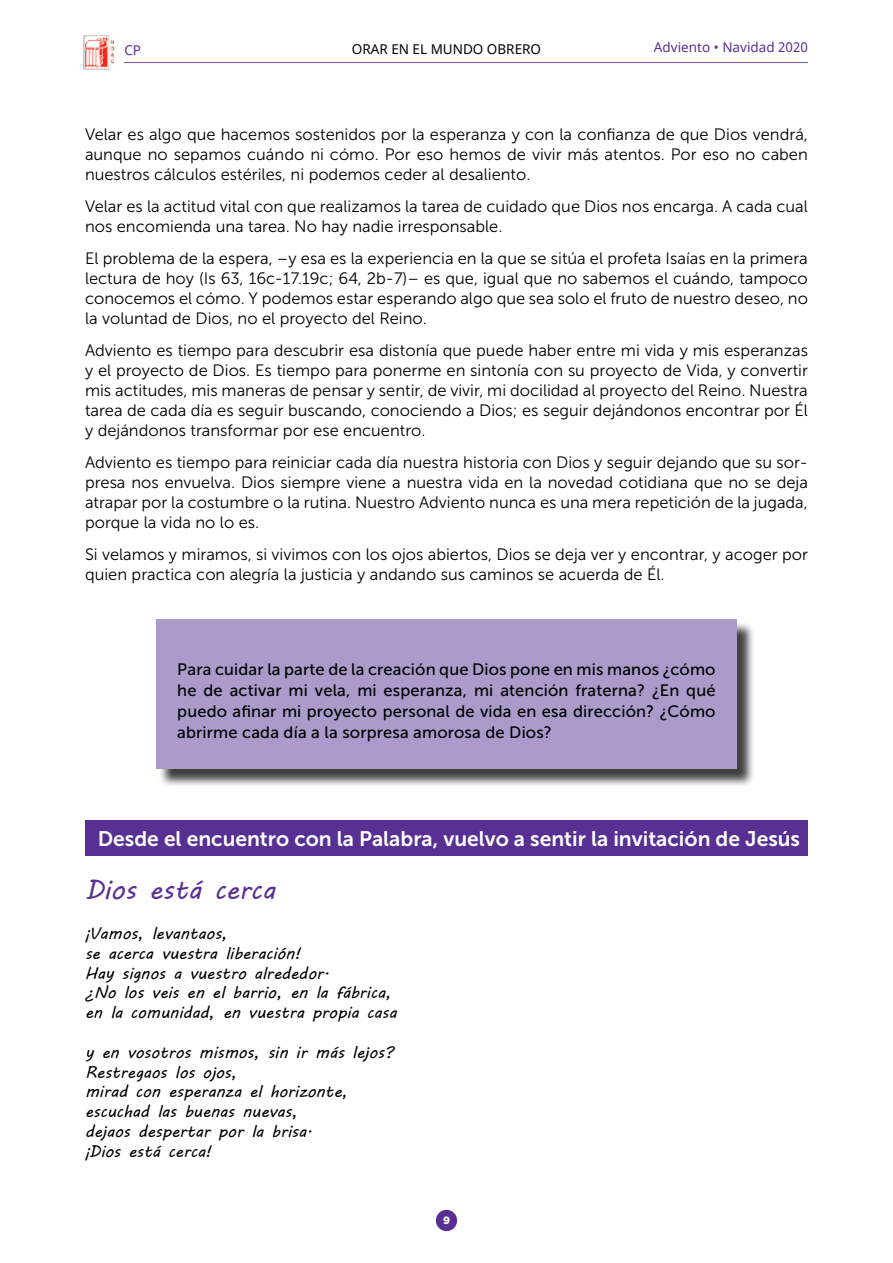
<style>
.page{position:relative;width:893px;height:1263px;background:#fff}
.page>*{position:absolute;margin:0;border:0;box-sizing:border-box;transform-origin:0 0}
.t1{font:27px "MV Boli";color:#582f92}
.t2{font:21px "Museo Sans 700";color:#fff}
.t3{font:16.5px/19.8px "Museo Sans 300";color:#000;text-align:justify}
.t4{font:16.5px/19.8px "MV Boli";color:#000}
.t5{font:16.5px/21px "Museo Sans 500";letter-spacing:.01em;color:#000;text-align:justify}
.t6{font:13.5px "Noto Sans";color:#582f92}
.t7{font:13.5px "Noto Sans";color:#000}
.t8{font:900 10.5px "Gotham HTF";color:#fff}
</style>
<div class="page">
<div style="left:436px;top:1210px;width:21px;height:21px;background:#582f92;border-radius:50%"></div>
<hr style="left:85px;top:62px;width:723px;height:1px;background:#7152a2">
<div style="left:77px;top:33px;width:47px;height:39px;background:#fff"></div>
<img style="left:83px;top:35px;width:31px;height:35px">
<div style="left:158px;top:621px;width:598px;height:166px;background:#000;opacity:.75"></div>
<div style="left:156px;top:619px;width:581px;height:150px;background:#ab9aca"></div>
<div style="left:85px;top:821px;width:723px;height:35px;background:#582f92"></div>
<p class="t6" style="left:124px;top:41px;width:18px">CP</p>
<p class="t7" style="left:352px;top:40px;width:191px">ORAR EN EL MUNDO OBRERO</p>
<p class="t6" style="left:654px;top:38px;width:155px">Adviento • Navidad 2020</p>
<p class="t3" style="left:85px;top:124px;width:724px">Velar es algo que hacemos sostenidos por la esperanza y con la confianza de que Dios vendrá, aunque no sepamos cuándo ni cómo. Por eso hemos de vivir más atentos. Por eso no caben nuestros cálculos estériles, ni podemos ceder al desaliento.</p>
<p class="t3" style="left:85px;top:197px;width:724px">Velar es la actitud vital con que realizamos la tarea de cuidado que Dios nos encarga. A cada cual nos encomienda una tarea. No hay nadie irresponsable.</p>
<p class="t3" style="left:85px;top:249px;width:724px">El problema de la espera, –y esa es la experiencia en la que se sitúa el profeta Isaías en la primera lectura de hoy (Is 63, 16c-17.19c; 64, 2b-7)– es que, igual que no sabemos el cuándo, tampoco conocemos el cómo. Y podemos estar esperando algo que sea solo el fruto de nuestro deseo, no la voluntad de Dios, no el proyecto del Reino.</p>
<p class="t3" style="left:85px;top:341px;width:724px">Adviento es tiempo para descubrir esa distonía que puede haber entre mi vida y mis esperanzas y el proyecto de Dios. Es tiempo para ponerme en sintonía con su proyecto de Vida, y convertir mis actitudes, mis maneras de pensar y sentir, de vivir, mi docilidad al proyecto del Reino. Nuestra tarea de cada día es seguir buscando, conociendo a Dios; es seguir dejándonos encontrar por Él y dejándonos transformar por ese encuentro.</p>
<p class="t3" style="left:85px;top:453px;width:724px">Adviento es tiempo para reiniciar cada día nuestra historia con Dios y seguir dejando que su sor&shy;presa nos envuelva. Dios siempre viene a nuestra vida en la novedad cotidiana que no se deja atrapar por la costumbre o la rutina. Nuestro Adviento nunca es una mera repetición de la jugada, porque la vida no lo es.</p>
<p class="t3" style="left:85px;top:545px;width:724px">Si velamos y miramos, si vivimos con los ojos abiertos, Dios se deja ver y encontrar, y acoger por quien practica con alegría la justicia y andando sus caminos se acuerda de Él.</p>
<p class="t5" style="left:177px;top:659px;width:540px">Para cuidar la parte de la creación que Dios pone en mis manos ¿cómo he de activar mi vela, mi esperanza, mi atención fraterna? ¿En qué puedo afinar mi proyecto personal de vida en esa dirección? ¿Cómo abrirme cada día a la sorpresa amorosa de Dios?</p>
<p class="t2" style="left:98px;top:827px;width:704px">Desde el encuentro con la Palabra, vuelvo a sentir la invitación de Jesús</p>
<h1 class="t1" style="left:85px;top:872px;width:192px">Dios está cerca</h1>
<p class="t4" style="left:85px;top:923px;width:313px">¡Vamos, levantaos,<br>se acerca vuestra liberación!<br>Hay signos a vuestro alrededor.<br>¿No los veis en el barrio, en la fábrica, en la comunidad, en vuestra propia casa</p>
<p class="t4" style="left:85px;top:1042px;width:310px">y en vosotros mismos, sin ir más lejos?<br>Restregaos los ojos,<br>mirad con esperanza el horizonte, escuchad las buenas nuevas,<br>dejaos despertar por la brisa.<br>¡Dios está cerca!</p>
<p class="t8" style="left:443px;top:1214px;width:8px">9</p>
</div>
